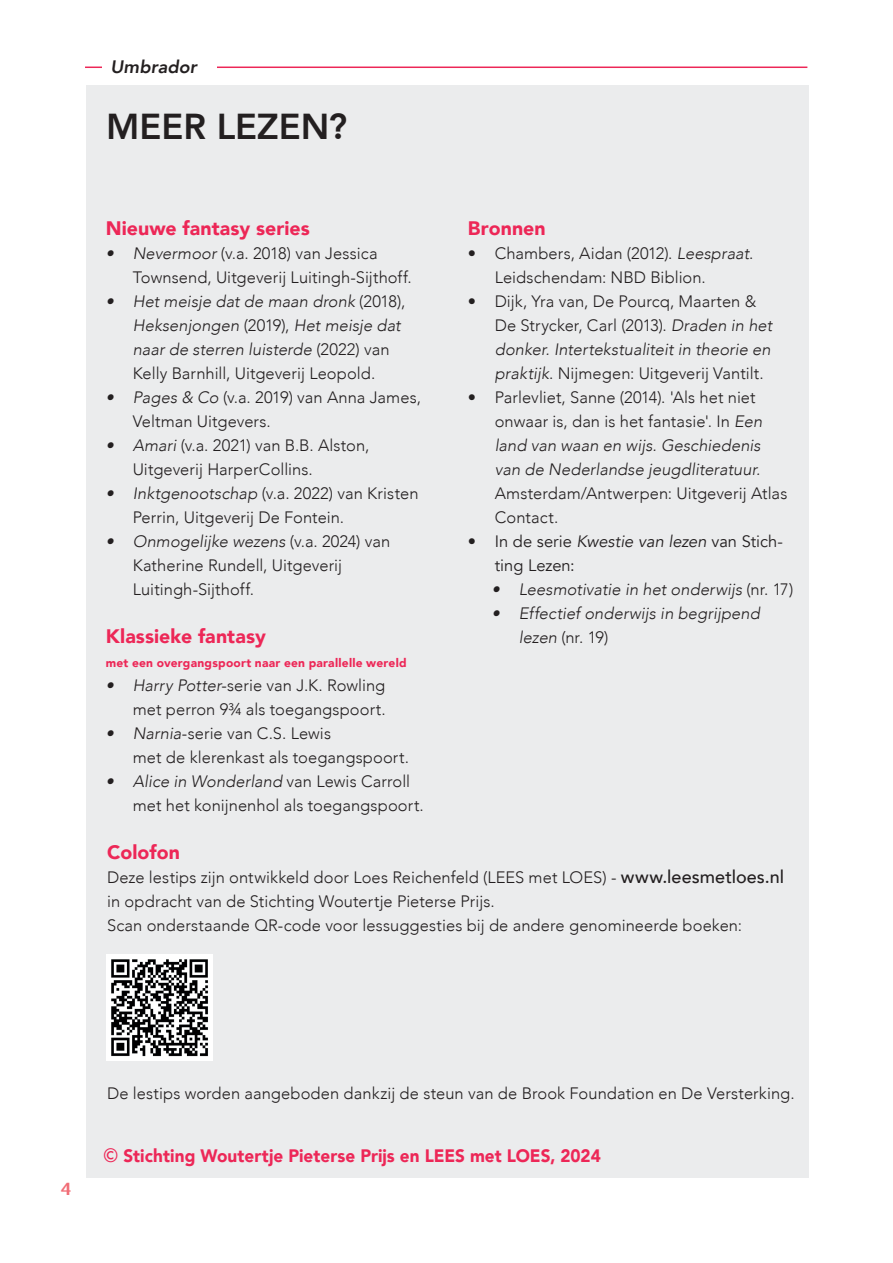
<style>
.page{position:relative;width:893px;height:1263px;background:#fff}
.page>*{position:absolute;margin:0;border:0;box-sizing:border-box;transform-origin:0 0}
.t1{font:800 36px "Avenir";letter-spacing:-.005em;color:#231f20}
.t2{font:900 19.5px "Avenir";letter-spacing:.005em;color:#ed2757}
.t3{font:900 18px "Avenir";color:#ed2757;scale:.95 1}
.t4{font:italic 800 18px "Avenir";letter-spacing:.005em;color:#231f20}
.t5{font:300 16.5px/24px "Avenir";letter-spacing:.005em;color:#231f20}
.t6{font:italic 300 16.5px/24px "Avenir";letter-spacing:.005em;color:#231f20}
.t7{font:16.5px/24px "Avenir";color:#231f20}
.t8{font:500 condensed 16.2px "Futura";color:#f16d76;scale:1.67 1}
.t9{font:900 12px "Avenir";letter-spacing:.02em;color:#ed2757}
.s1{font-style:italic}
.s2{font-style:normal}
.s3{font-weight:500;font-size:18px}
.s4{font-family:"Futura";font-weight:500}
</style>
<div class="page">
<div style="left:86px;top:85px;width:722px;height:1093px;background:#ebeced"></div>
<hr style="left:85px;top:67px;width:722px;height:1px;background:#ed2757">
<div style="left:102px;top:55px;width:115px;height:28px;background:#fff"></div>
<img style="left:106px;top:955px;width:106px;height:106px">
<p class="t4" style="left:111px;top:56px;width:88px">Umbrador</p>
<h1 class="t1" style="left:106px;top:98px;width:242px">MEER LEZEN?</h1>
<p class="t2" style="left:106px;top:211px;width:205px">Nieuwe fantasy series</p>
<p class="t5" style="left:133px;top:241px;width:281px;text-indent:-27px"><span class="s1">• Nevermoor</span> (v.a. 2018) van Jessica<br>Townsend, Uitgeverij Luitingh-Sijthoff.</p>
<p class="t6" style="left:133px;top:289px;width:274px;text-indent:-27px">• Het meisje dat de maan dronk <span class="s2">(2018), </span>Heksenjongen <span class="s2">(2019),</span> Het meisje dat naar de sterren luisterde <span class="s2">(2022) van Kelly Barnhill, Uitgeverij Leopold.</span></p>
<p class="t5" style="left:133px;top:385px;width:290px;text-indent:-27px"><span class="s1">• Pages &amp; Co</span> (v.a. 2019) van Anna James,<br>Veltman Uitgevers.</p>
<p class="t5" style="left:133px;top:433px;width:238px;text-indent:-27px"><span class="s1">• Amari</span> (v.a. 2021) van B.B. Alston,<br>Uitgeverij HarperCollins.</p>
<p class="t5" style="left:133px;top:481px;width:287px;text-indent:-27px"><span class="s1">• Inktgenootschap</span> (v.a. 2022) van Kristen<br>Perrin, Uitgeverij De Fontein.</p>
<p class="t5" style="left:133px;top:529px;width:259px;text-indent:-27px"><span class="s1">• Onmogelijke wezens</span> (v.a. 2024) van<br>Katherine Rundell, Uitgeverij<br>Luitingh-Sijthoff.</p>
<p class="t2" style="left:106px;top:619px;width:162px">Klassieke fantasy</p>
<p class="t9" style="left:106px;top:652px;width:302px">met een overgangspoort naar een parallelle wereld</p>
<p class="t5" style="left:106px;top:673px;width:282px;text-align:right"><span class="s1">• Harry Potter</span>-serie van J.K. Rowling met perron 9¾ als toegangspoort.</p>
<p class="t5" style="left:133px;top:721px;width:278px;text-indent:-27px"><span class="s1">• Narnia</span>-serie van C.S. Lewis<br>met de klerenkast als toegangspoort.</p>
<p class="t5" style="left:133px;top:769px;width:293px;text-indent:-27px"><span class="s1">• Alice in Wonderland</span> van Lewis Carroll met het konijnenhol als toegangspoort.</p>
<p class="t2" style="left:468px;top:211px;width:80px">Bronnen</p>
<p class="t5" style="left:495px;top:241px;width:260px;text-indent:-27px">• Chambers, Aidan (2012). <span class="s1">Leespraat</span>.<br>Leidschendam: NBD Biblion.</p>
<p class="t5" style="left:495px;top:289px;width:279px;text-indent:-27px">• Dijk, Yra van, De Pourcq, Maarten &amp; De Strycker, Carl (2013). <span class="s1">Draden in het donker. Intertekstualiteit in theorie en praktijk</span>. Nijmegen: Uitgeverij Vantilt.</p>
<p class="t6" style="left:495px;top:385px;width:269px;text-indent:-27px"><span class="s2">• Parlevliet, Sanne (2014). 'Als het niet onwaar is, dan is het fantasie'. In</span> Een land van waan en wijs. Geschiedenis van de Nederlandse jeugdliteratuur.</p>
<p class="t5" style="left:495px;top:481px;width:294px">Amsterdam/Antwerpen: Uitgeverij Atlas<br>Contact.</p>
<p class="t7" style="left:495px;top:529px;width:290px;text-indent:-27px">• In de serie <span class="s1">Kwestie van lezen</span> van Stich&shy;ting Lezen:</p>
<p class="t6" style="left:492px;top:577px;width:303px">• Leesmotivatie in het onderwijs <span class="s2">(nr. 17)</span></p>
<p class="t6" style="left:519px;top:601px;width:243px;text-indent:-27px">• Effectief onderwijs in begrijpend lezen <span class="s2">(nr. 19)</span></p>
<p class="t2" style="left:107px;top:835px;width:74px">Colofon</p>
<p class="t5" style="left:107px;top:865px;width:678px">Deze lestips zijn ontwikkeld door Loes Reichenfeld (LEES met LOES) - <span class="s3">www.leesmetloes.nl </span>in opdracht van de Stichting Woutertje Pieterse Prijs.<br>Scan onderstaande QR-code voor lessuggesties bij de andere genomineerde boeken:</p>
<p class="t8" style="left:61px;top:1178px;width:8px">4</p>
<p class="t5" style="left:107px;top:1081px;width:689px">De lestips worden aangeboden dankzij de steun van de Brook Foundation en De Versterking.</p>
<p class="t3" style="left:103px;top:1140px;width:525px"><span class="s4">©</span> Stichting Woutertje Pieterse Prijs en LEES met LOES, 2024</p>
</div>
